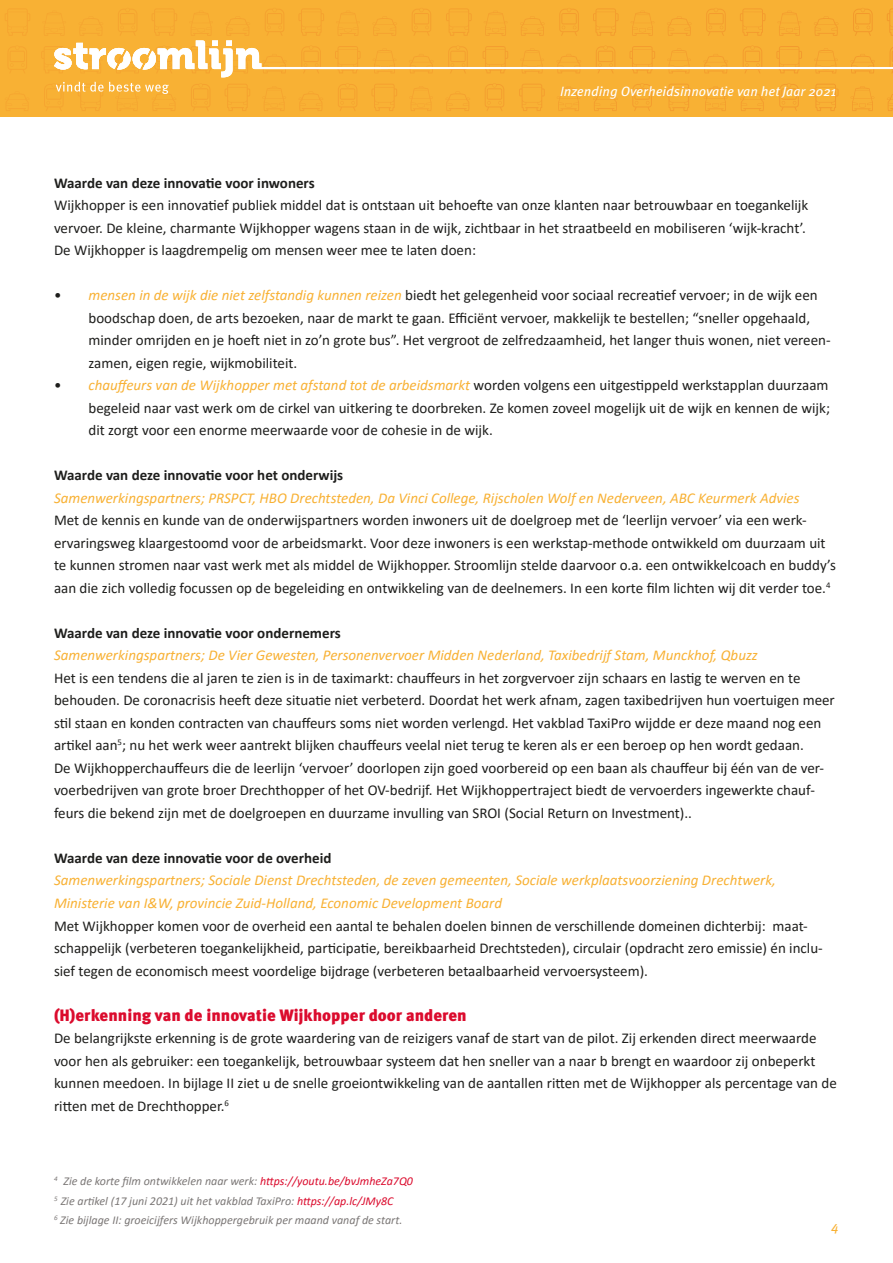
<style>
.page{position:relative;width:893px;height:1263px;background:#fff}
.page>*{position:absolute;margin:0;border:0;box-sizing:border-box;transform-origin:0 0}
.t1{font:900 16.5px "Meta Pro";color:#db0b2d}
.t2{font:15px/22.5px "Calibri";color:#1e1e1c}
.t3{font:italic 15px "Calibri";color:#f8b134}
.t4{font:700 15px "Calibri";color:#1e1e1c}
.t5{font:italic 13.5px "Meta Pro";color:#fff}
.t6{font:italic 13.5px "Meta Pro";color:#f8b134}
.t7{font:italic 12px "Calibri";color:#7b7776}
.s1{font-style:italic;color:#f8b134}
.s2{color:#db0b2d}
</style>
<div class="page">
<div style="left:0;top:0;width:893px;height:636px;background:#f8b134"></div>
<img style="left:265px;top:8px;width:608px;height:28px">
<img style="left:887px;top:8px;width:6px;height:28px">
<img style="left:446px;top:8px;width:319px;height:28px">
<img style="left:593px;top:94px;width:171px;height:17px">
<svg style="left:54px;top:40px;width:839px;height:54px"></svg>
<div style="left:0;top:117px;width:893px;height:561px;background:#fff"></div>
<p class="t5" style="left:560px;top:83px;width:278px">Inzending Overheidsinnovatie van het Jaar 2021</p>
<p class="t4" style="left:54px;top:172px;width:262px">Waarde van deze innovatie voor inwoners</p>
<p class="t2" style="left:54px;top:194px;width:756px">Wijkhopper is een innovatief publiek middel dat is ontstaan uit behoefte van onze klanten naar betrouwbaar en toegankelijk vervoer. De kleine, charmante Wijkhopper wagens staan in de wijk, zichtbaar in het straatbeeld en mobiliseren ‘wijk-kracht’.</p>
<p class="t2" style="left:54px;top:239px;width:423px">De Wijkhopper is laagdrempelig om mensen weer mee te laten doen:</p>
<p class="t2" style="left:88px;top:284px;width:744px;text-indent:-34px">• <span class="s1">mensen in de wijk die niet zelfstandig kunnen reizen</span> biedt het gelegenheid voor sociaal recreatief vervoer; in de wijk een boodschap doen, de arts bezoeken, naar de markt te gaan. Efficiënt vervoer, makkelijk te bestellen; “sneller opgehaald, minder omrijden en je hoeft niet in zo’n grote bus”. Het vergroot de zelfredzaamheid, het langer thuis wonen, niet vereen&shy;zamen, eigen regie, wijkmobiliteit.</p>
<p class="t2" style="left:88px;top:374px;width:743px;text-align:justify;text-indent:-34px">• <span class="s1">chauffeurs van de Wijkhopper met afstand tot de arbeidsmarkt</span> worden volgens een uitgestippeld werkstapplan duurzaam begeleid naar vast werk om de cirkel van uitkering te doorbreken. Ze komen zoveel mogelijk uit de wijk en kennen de wijk; dit zorgt voor een enorme meerwaarde voor de cohesie in de wijk.</p>
<p class="t4" style="left:54px;top:465px;width:291px">Waarde van deze innovatie voor het onderwijs</p>
<p class="t3" style="left:54px;top:487px;width:747px">Samenwerkingspartners; PRSPCT, HBO Drechtsteden, Da Vinci College, Rijscholen Wolf en Nederveen, ABC Keurmerk Advies</p>
<p class="t2" style="left:54px;top:509px;width:783px">Met de kennis en kunde van de onderwijspartners worden inwoners uit de doelgroep met de ‘leerlijn vervoer’ via een werk&shy;ervaringsweg klaargestoomd voor de arbeidsmarkt. Voor deze inwoners is een werkstap-methode ontwikkeld om duurzaam uit te kunnen stromen naar vast werk met als middel de Wijkhopper. Stroomlijn stelde daarvoor o.a. een ontwikkelcoach en buddy’s aan die zich volledig focussen op de begeleiding en ontwikkeling van de deelnemers. In een korte film lichten wij dit verder toe.<sup>4</sup></p>
<p class="t4" style="left:54px;top:622px;width:288px">Waarde van deze innovatie voor ondernemers</p>
<p class="t3" style="left:54px;top:645px;width:705px">Samenwerkingspartners; De Vier Gewesten, Personenvervoer Midden Nederland, Taxibedrijf Stam, Munckhof, Qbuzz</p>
<p class="t2" style="left:54px;top:666px;width:782px">Het is een tendens die al jaren te zien is in de taximarkt: chauffeurs in het zorgvervoer zijn schaars en lastig te werven en te behouden. De coronacrisis heeft deze situatie niet verbeterd. Doordat het werk afnam, zagen taxibedrijven hun voertuigen meer stil staan en konden contracten van chauffeurs soms niet worden verlengd. Het vakblad TaxiPro wijdde er deze maand nog een artikel aan<sup>5</sup>; nu het werk weer aantrekt blijken chauffeurs veelal niet terug te keren als er een beroep op hen wordt gedaan.</p>
<p class="t2" style="left:54px;top:756px;width:772px">De Wijkhopperchauffeurs die de leerlijn ‘vervoer’ doorlopen zijn goed voorbereid op een baan als chauffeur bij één van de ver&shy;voerbedrijven van grote broer Drechthopper of het OV-bedrijf. Het Wijkhoppertraject biedt de vervoerders ingewerkte chauf&shy;feurs die bekend zijn met de doelgroepen en duurzame invulling van SROI (Social Return on Investment)..</p>
<p class="t4" style="left:54px;top:847px;width:279px">Waarde van deze innovatie voor de overheid</p>
<p class="t3" style="left:54px;top:870px;width:723px">Samenwerkingspartners; Sociale Dienst Drechtsteden, de zeven gemeenten, Sociale werkplaatsvoorziening Drechtwerk,</p>
<p class="t3" style="left:54px;top:892px;width:450px">Ministerie van I&amp;W, provincie Zuid-Holland, Economic Development Board</p>
<p class="t2" style="left:54px;top:914px;width:770px">Met Wijkhopper komen voor de overheid een aantal te behalen doelen binnen de verschillende domeinen dichterbij: maat&shy;schappelijk (verbeteren toegankelijkheid, participatie, bereikbaarheid Drechtsteden), circulair (opdracht zero emissie) én inclu&shy;sief tegen de economisch meest voordelige bijdrage (verbeteren betaalbaarheid vervoersysteem).</p>
<p class="t1" style="left:54px;top:1004px;width:414px">(H)erkenning van de innovatie Wijkhopper door anderen</p>
<p class="t2" style="left:54px;top:1026px;width:784px">De belangrijkste erkenning is de grote waardering van de reizigers vanaf de start van de pilot. Zij erkenden direct meerwaarde voor hen als gebruiker: een toegankelijk, betrouwbaar systeem dat hen sneller van a naar b brengt en waardoor zij onbeperkt kunnen meedoen. In bijlage II ziet u de snelle groeiontwikkeling van de aantallen ritten met de Wijkhopper als percentage van de ritten met de Drechthopper.<sup>6</sup></p>
<p class="t7" style="left:54px;top:1173px;width:361px"><sup>4</sup> Zie de korte film ontwikkelen naar werk: <span class="s2">https://youtu.be/bvJmheZa7Q0</span></p>
<p class="t7" style="left:54px;top:1192px;width:341px"><sup>5</sup> Zie artikel (17 juni 2021) uit het vakblad TaxiPro: <span class="s2">https://ap.lc/JMy8C</span></p>
<p class="t7" style="left:54px;top:1212px;width:350px"><sup>6</sup> Zie bijlage II: groeicijfers Wijkhoppergebruik per maand vanaf de start.</p>
<p class="t6" style="left:832px;top:1217px;width:9px">4</p>
</div>
